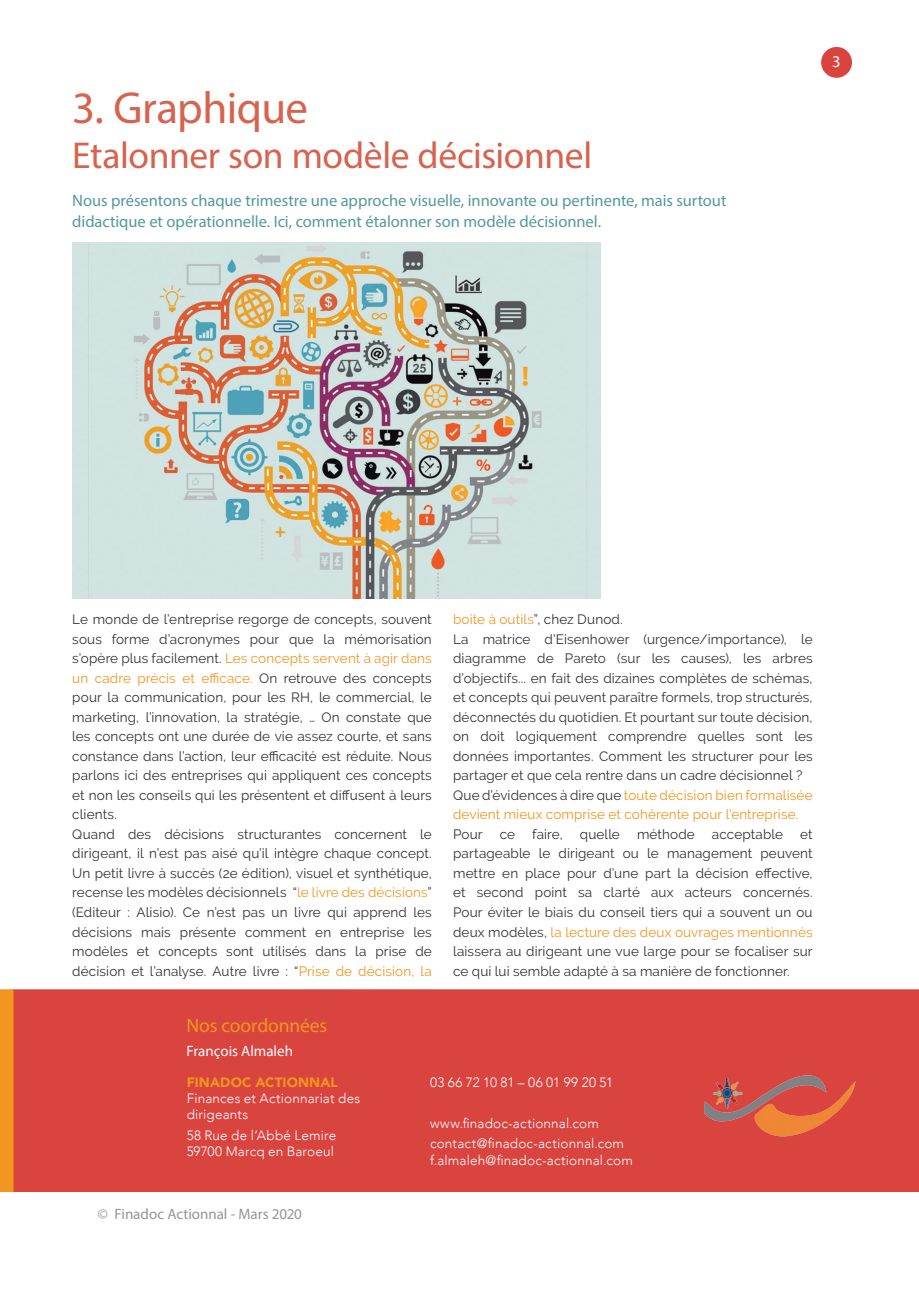
<style>
.page{position:relative;width:919px;height:1289px;background:#fff}
.page>*{position:absolute;margin:0;border:0;box-sizing:border-box;transform-origin:0 0}
.t1{font:45px "Myriad Pro";letter-spacing:-.01em;color:#d7624e}
.t2{font:37.5px "Myriad Pro";letter-spacing:-.01em;color:#d7624e}
.t3{font:19.5px "Myriad Pro";letter-spacing:-.005em;color:#f1961f}
.t4{font:16.5px/21px "Myriad Pro";color:#55999b}
.Fotolia_W{font:15px "Myriad Pro";color:#939598}
.t5{font:15px "Myriad Pro";color:#fff}
.Body_Text{font:13.5px/19.5px "Raleway";letter-spacing:.01em;color:#313232;text-align:justify}
.t6{font:300 13.5px/16.2px "Avenir";letter-spacing:.015em;color:#fff}
.Body_Text-2{font:13.5px/19.5px "Raleway";letter-spacing:.01em;color:#f1961f}
.s1{color:#f1961f}
.s2{color:#313232}
.s3{font-weight:900;color:#f1961f}
</style>
<div class="page">
<div style="left:821px;top:47px;width:30px;height:31px;background:#da443f;border-radius:50%"></div>
<div style="left:14px;top:989px;width:904px;height:202px;background:#da443f"></div>
<svg style="left:0;top:989px;width:14px;height:202px;background:#f09320"></svg>
<img style="left:704px;top:1075px;width:152px;height:62px">
<img style="left:72px;top:243px;width:528px;height:355px">
<p class="t1" style="left:72px;top:80px;width:237px">3. Graphique</p>
<p class="t2" style="left:72px;top:132px;width:521px">Etalonner son modèle décisionnel</p>
<p class="t4" style="left:72px;top:190px;width:655px">Nous présentons chaque trimestre une approche visuelle, innovante ou pertinente, mais surtout didactique et opérationnelle. Ici, comment étalonner son modèle décisionnel.</p>
<p class="Body_Text" style="left:72px;top:609px;width:361px">Le monde de l’entreprise regorge de concepts, souvent sous forme d’acronymes pour que la mémorisation s’opère plus facilement. <span class="s1">Les concepts servent à agir dans un cadre précis et efficace.</span> On retrouve des concepts pour la communication, pour les RH, le commercial, le marketing, l’innovation, la stratégie, … On constate que les concepts ont une durée de vie assez courte, et sans constance dans l’action, leur efficacité est réduite. Nous parlons ici des entreprises qui appliquent ces concepts et non les conseils qui les présentent et diffusent à leurs clients.</p>
<p class="Body_Text" style="left:72px;top:824px;width:361px">Quand des décisions structurantes concernent le dirigeant, il n’est pas aisé qu’il intègre chaque concept.<br>Un petit livre à succès (2e édition), visuel et synthétique, recense les modèles décisionnels “<span class="s1">le livre des décisions</span>” (Editeur : Alisio). Ce n’est pas un livre qui apprend les décisions mais présente comment en entreprise les modèles et concepts sont utilisés dans la prise de décision et l’analyse. Autre livre : “<span class="s1">Prise de décision, la</span></p>
<p class="Body_Text-2" style="left:453px;top:609px;width:171px">boite à outils<span class="s2">”, chez Dunod.</span></p>
<p class="Body_Text" style="left:453px;top:629px;width:361px">La matrice d’Eisenhower (urgence/importance), le diagramme de Pareto (sur les causes), les arbres d’objectifs... en fait des dizaines complètes de schémas, et concepts qui peuvent paraître formels, trop structurés, déconnectés du quotidien. Et pourtant sur toute décision, on doit logiquement comprendre quelles sont les données importantes. Comment les structurer pour les partager et que cela rentre dans un cadre décisionnel ?</p>
<p class="Body_Text-2" style="left:453px;top:785px;width:361px"><span class="s2">Que d’évidences à dire que</span> toute décision bien formalisée devient mieux comprise et cohérente pour l’entreprise.</p>
<p class="Body_Text" style="left:453px;top:824px;width:31px">Pour</p>
<p class="Body_Text" style="left:499px;top:824px;width:17px">ce</p>
<p class="Body_Text" style="left:532px;top:824px;width:32px">faire,</p>
<p class="Body_Text" style="left:580px;top:824px;width:41px">quelle</p>
<p class="Body_Text" style="left:637px;top:824px;width:59px">méthode</p>
<p class="Body_Text" style="left:712px;top:824px;width:73px">acceptable</p>
<p class="Body_Text" style="left:453px;top:824px;width:361px;text-indent:347px">et partageable le dirigeant ou le management peuvent mettre en place pour d’une part la décision effective, et second point sa clarté aux acteurs concernés.<br>Pour éviter le biais du conseil tiers qui a souvent un ou deux modèles, <span class="s1">la lecture des deux ouvrages mentionnés </span>laissera au dirigeant une vue large pour se focaliser sur ce qui lui semble adapté à sa manière de fonctionner.</p>
<p class="t3" style="left:186px;top:1013px;width:142px">Nos coordonnées</p>
<p class="t5" style="left:186px;top:1041px;width:108px">François Almaleh</p>
<p class="t6" style="left:187px;top:1074px;width:175px"><span class="s3">FINADOC ACTIONNAL<br></span>Finances et Actionnariat des dirigeants</p>
<p class="t6" style="left:187px;top:1127px;width:151px">58 Rue de l’Abbé Lemire<br>59700 Marcq en Baroeul</p>
<p class="Fotolia_W" style="left:98px;top:1205px;width:206px">© Finadoc Actionnal - Mars 2020</p>
<p class="t6" style="left:430px;top:1074px;width:184px">03 66 72 10 81 – 06 01 99 20 51</p>
<p class="t6" style="left:430px;top:1115px;width:170px">www.finadoc-actionnal.com</p>
<p class="t6" style="left:430px;top:1135px;width:204px">contact@finadoc-actionnal.com f.almaleh@finadoc-actionnal.com</p>
</div>
